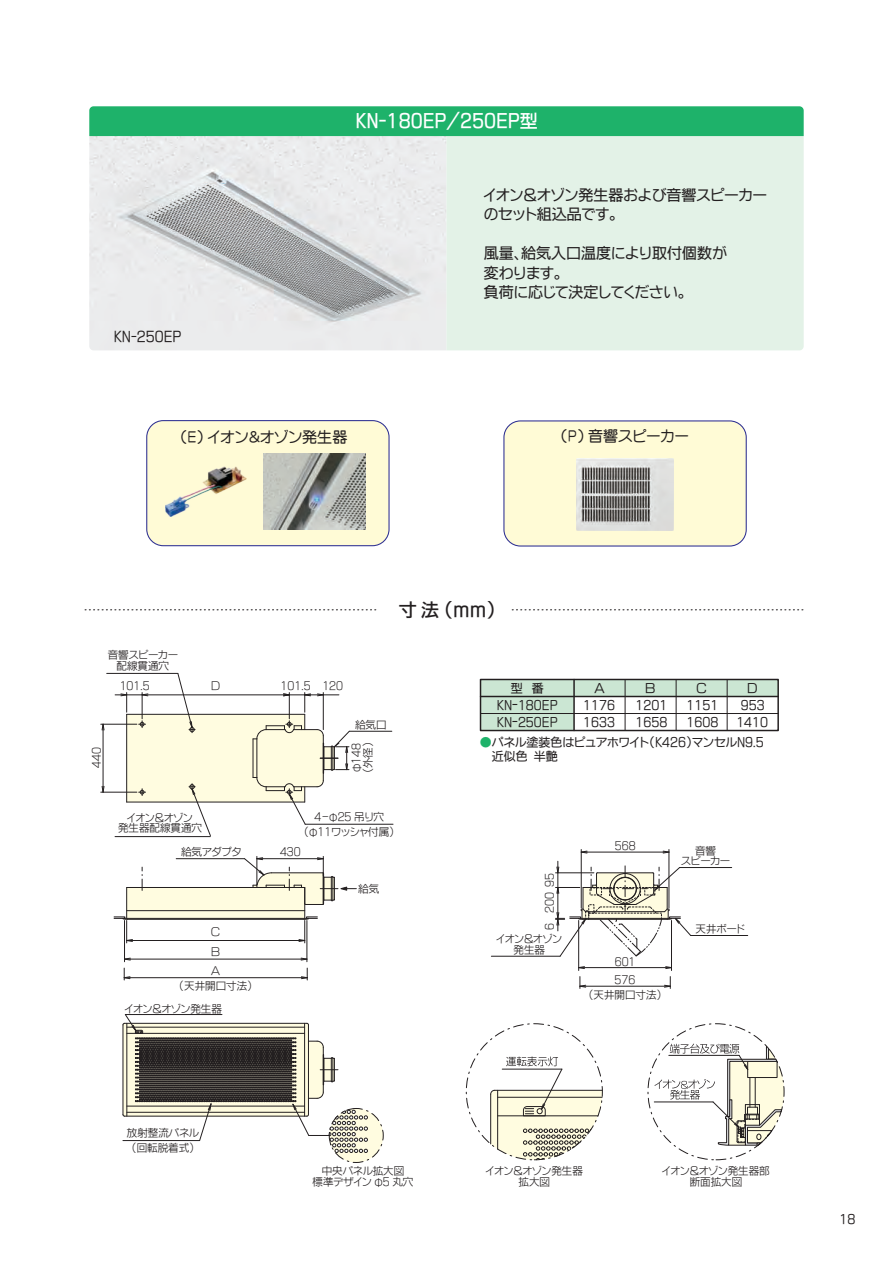
<style>
.page{position:relative;width:893px;height:1263px;background:#fff}
.page>*{position:absolute;margin:0;border:0;box-sizing:border-box;transform-origin:0 0}
.t1{font:18px "FGP Kaku Gothic Ca B";color:#fff}
.t2{font:18px "FGP Kaku Gothic Ca B";color:#231f20}
.t3{font:15px/19.5px "FGP Kaku Gothic Ca M";color:#231f20}
.t4{font:15px "FGP Maru Gothic Ca M";color:#231f20}
.t5{font:13.5px "FGP Kaku Gothic Ca M";color:#231f20}
.t6{font:12px/17px "FGP Kaku Gothic Ca M";color:#231f20}
.t7{font:10.5px/10.5px "FGP Kaku Gothic Ca L";color:#231f20;text-align:center}
.s1{font-size:13.5px}
.s2{color:#1eb26a}
</style>
<div class="page">
<img style="left:89px;top:136px;width:357px;height:214px">
<div style="left:446px;top:136px;width:358px;height:214px;background:#e3f2e7"></div>
<div style="left:89px;top:106px;width:715px;height:30px;background:#1eb26a"></div>
<svg style="left:512px;top:609px;width:292px;height:1px"></svg>
<svg style="left:85px;top:609px;width:292px;height:1px"></svg>
<div style="left:503px;top:420px;width:244px;height:126px;background:#fffbd6;border:1px solid #2e3092;border-radius:16px"></div>
<div style="left:146px;top:420px;width:244px;height:126px;background:#fffbd6;border:1px solid #2e3092;border-radius:16px"></div>
<img style="left:166px;top:467px;width:81px;height:50px">
<img style="left:264px;top:453px;width:102px;height:77px">
<img style="left:576px;top:458px;width:98px;height:73px">
<hr style="left:349px;top:731px;width:43px;height:1px;background:#231f20">
<div style="left:329px;top:1108px;width:54px;height:55px;background:#fffce0;border:1px dashed #231f20;border-radius:50%"></div>
<hr style="left:124px;top:920px;width:1px;height:42px;background:#231f20">
<hr style="left:307px;top:920px;width:1px;height:42px;background:#231f20">
<hr style="left:130px;top:959px;width:171px;height:1px;background:#231f20">
<svg style="left:125px;top:957px;width:6px;height:4px"></svg>
<svg style="left:300px;top:957px;width:8px;height:4px"></svg>
<hr style="left:130px;top:977px;width:171px;height:1px;background:#231f20">
<svg style="left:124px;top:968px;width:7px;height:12px"></svg>
<svg style="left:301px;top:968px;width:7px;height:12px"></svg>
<hr style="left:581px;top:849px;width:1px;height:59px;background:#231f20">
<hr style="left:669px;top:849px;width:1px;height:59px;background:#231f20">
<hr style="left:587px;top:852px;width:76px;height:1px;background:#231f20">
<svg style="left:581px;top:850px;width:7px;height:4px"></svg>
<svg style="left:662px;top:850px;width:8px;height:4px"></svg>
<hr style="left:580px;top:986px;width:90px;height:1px;background:#231f20">
<svg style="left:579px;top:976px;width:7px;height:12px"></svg>
<svg style="left:664px;top:976px;width:7px;height:12px"></svg>
<hr style="left:578px;top:920px;width:1px;height:50px;background:#231f20">
<hr style="left:671px;top:920px;width:1px;height:50px;background:#231f20">
<hr style="left:579px;top:967px;width:92px;height:1px;background:#231f20">
<svg style="left:578px;top:966px;width:7px;height:3px"></svg>
<svg style="left:665px;top:966px;width:6px;height:3px"></svg>
<hr style="left:691px;top:935px;width:57px;height:1px;background:#231f20">
<hr style="left:491px;top:956px;width:69px;height:1px;background:#231f20">
<hr style="left:680px;top:867px;width:52px;height:1px;background:#231f20">
<svg style="left:122px;top:1014px;width:246px;height:139px"></svg>
<hr style="left:107px;top:673px;width:71px;height:1px;background:#231f20">
<hr style="left:101px;top:724px;width:36px;height:1px;background:#231f20">
<hr style="left:101px;top:792px;width:36px;height:1px;background:#231f20">
<hr style="left:103px;top:730px;width:1px;height:56px;background:#231f20">
<svg style="left:101px;top:723px;width:4px;height:8px"></svg>
<svg style="left:101px;top:786px;width:4px;height:7px"></svg>
<svg style="left:115px;top:673px;width:235px;height:163px"></svg>
<hr style="left:115px;top:836px;width:95px;height:1px;background:#231f20">
<hr style="left:305px;top:824px;width:88px;height:1px;background:#231f20">
<svg style="left:113px;top:856px;width:243px;height:87px"></svg>
<svg style="left:555px;top:861px;width:136px;height:96px"></svg>
<div style="left:480px;top:679px;width:94px;height:51px;background:#cbe6d3"></div>
<div style="left:574px;top:679px;width:204px;height:17px;background:#cbe6d3"></div>
<div style="left:480px;top:679px;width:299px;height:52px;border:1px solid #231f20"></div>
<hr style="left:480px;top:696px;width:298px;height:1px;background:#231f20">
<hr style="left:480px;top:713px;width:298px;height:1px;background:#231f20">
<hr style="left:625px;top:679px;width:1px;height:51px;background:#231f20">
<hr style="left:573px;top:679px;width:2px;height:51px;background:#231f20">
<hr style="left:676px;top:679px;width:1px;height:51px;background:#231f20">
<hr style="left:727px;top:679px;width:1px;height:51px;background:#231f20">
<svg style="left:654px;top:1044px;width:130px;height:102px"></svg>
<svg style="left:490px;top:1056px;width:112px;height:104px"></svg>
<h1 class="t1" style="left:355px;top:112px;width:184px">KN‐180EP/250EP型</h1>
<p class="t5" style="left:114px;top:330px;width:69px">KN‐250EP</p>
<h2 class="t3" style="left:484px;top:185px;width:285px">イオン＆オゾン発生器および音響スピーカーのセット組込品です。</h2>
<h2 class="t3" style="left:484px;top:243px;width:245px">風量、給気入口温度により取付個数が変わります。<br>負荷に応じて決定してください。</h2>
<h2 class="t4" style="left:180px;top:429px;width:169px">（E） イオン＆オゾン発生器</h2>
<h2 class="t4" style="left:560px;top:429px;width:130px">（P） 音響スピーカー</h2>
<h1 class="t2" style="left:399px;top:601px;width:99px">寸 法 （ｍｍ）</h1>
<p class="t7" style="left:108px;top:650px;width:72px">音響スピーカー配線貫通穴</p>
<p class="t7" style="left:120px;top:680px;width:31px">101.5</p>
<p class="t7" style="left:281px;top:680px;width:31px">101.5</p>
<p class="t7" style="left:211px;top:680px;width:11px">Ｄ</p>
<p class="t7" style="left:322px;top:680px;width:22px">120</p>
<p class="t7" style="left:355px;top:719px;width:33px">給気口</p>
<p class="t6" style="left:511px;top:679px;width:34px">型　番</p>
<p class="t6" style="left:594px;top:680px;width:12px">Ａ</p>
<p class="t6" style="left:645px;top:680px;width:12px">Ｂ</p>
<p class="t6" style="left:696px;top:680px;width:12px">Ｃ</p>
<p class="t6" style="left:583px;top:697px;width:33px">1176</p>
<p class="t6" style="left:635px;top:697px;width:33px">1201</p>
<p class="t6" style="left:686px;top:697px;width:33px">1151</p>
<p class="t6" style="left:583px;top:714px;width:33px">1633</p>
<p class="t6" style="left:635px;top:714px;width:33px">1658</p>
<p class="t6" style="left:686px;top:714px;width:33px">1608</p>
<p class="t6" style="left:497px;top:697px;width:62px">KN<span class="s1">‐</span>180EP<br>KN<span class="s1">‐</span>250EP</p>
<p class="t6" style="left:736px;top:680px;width:33px;text-align:center">Ｄ<br>953<br>1410</p>
<p class="t7" style="left:91px;top:768px;width:22px;rotate:-90deg">440</p>
<p class="t7" style="left:351px;top:773px;width:33px;line-height:11.6px;text-align:left;rotate:-90deg">φ148（外径）</p>
<p class="t6" style="left:480px;top:736px;width:285px;line-height:13.2px"><span class="s2">●</span>パネル塗装色はピュアホワイト（K426）マンセルN9.5　 近似色 半艶</p>
<p class="t7" style="left:118px;top:812px;width:86px">イオン＆オゾン<br>発生器配線貫通穴</p>
<p class="t7" style="left:304px;top:810px;width:92px;line-height:15px">4-φ25 吊り穴（φ11ワッシャ付属）</p>
<p class="t7" style="left:181px;top:847px;width:62px">給気アダプタ</p>
<p class="t7" style="left:211px;top:926px;width:11px">Ｃ</p>
<p class="t7" style="left:211px;top:946px;width:11px">Ｂ</p>
<p class="t7" style="left:211px;top:966px;width:10px">Ａ</p>
<p class="t7" style="left:179px;top:981px;width:75px">（天井開口寸法）</p>
<p class="t7" style="left:125px;top:1003px;width:99px">イオン＆オゾン発生器</p>
<p class="t7" style="left:280px;top:847px;width:22px">430</p>
<p class="t7" style="left:358px;top:883px;width:22px">給気</p>
<p class="t7" style="left:127px;top:1126px;width:74px;line-height:14.4px">放射整流パネル（回転脱着式）</p>
<p class="t7" style="left:313px;top:1166px;width:102px">中央パネル拡大図<br>標準デザイン φ5 丸穴</p>
<p class="t7" style="left:544px;top:887px;width:15px;rotate:-90deg">95</p>
<p class="t7" style="left:544px;top:913px;width:22px;rotate:-90deg">200</p>
<p class="t7" style="left:544px;top:930px;width:8px;rotate:-90deg">6</p>
<p class="t7" style="left:496px;top:934px;width:67px">イオン＆オゾン発生器</p>
<p class="t7" style="left:615px;top:840px;width:22px">568</p>
<p class="t7" style="left:681px;top:845px;width:51px">音響<br>スピーカー</p>
<p class="t7" style="left:615px;top:953px;width:22px;line-height:17.9px;text-align:left">601<br>576</p>
<p class="t7" style="left:588px;top:989px;width:75px">（天井開口寸法）</p>
<p class="t7" style="left:696px;top:923px;width:51px">天井ボード</p>
<p class="t7" style="left:486px;top:1165px;width:99px">イオン＆オゾン発生器拡大図</p>
<p class="t7" style="left:662px;top:1165px;width:109px">イオン＆オゾン発生器部断面拡大図</p>
<p class="t6" style="left:839px;top:1211px;width:17px">18</p>
</div>
